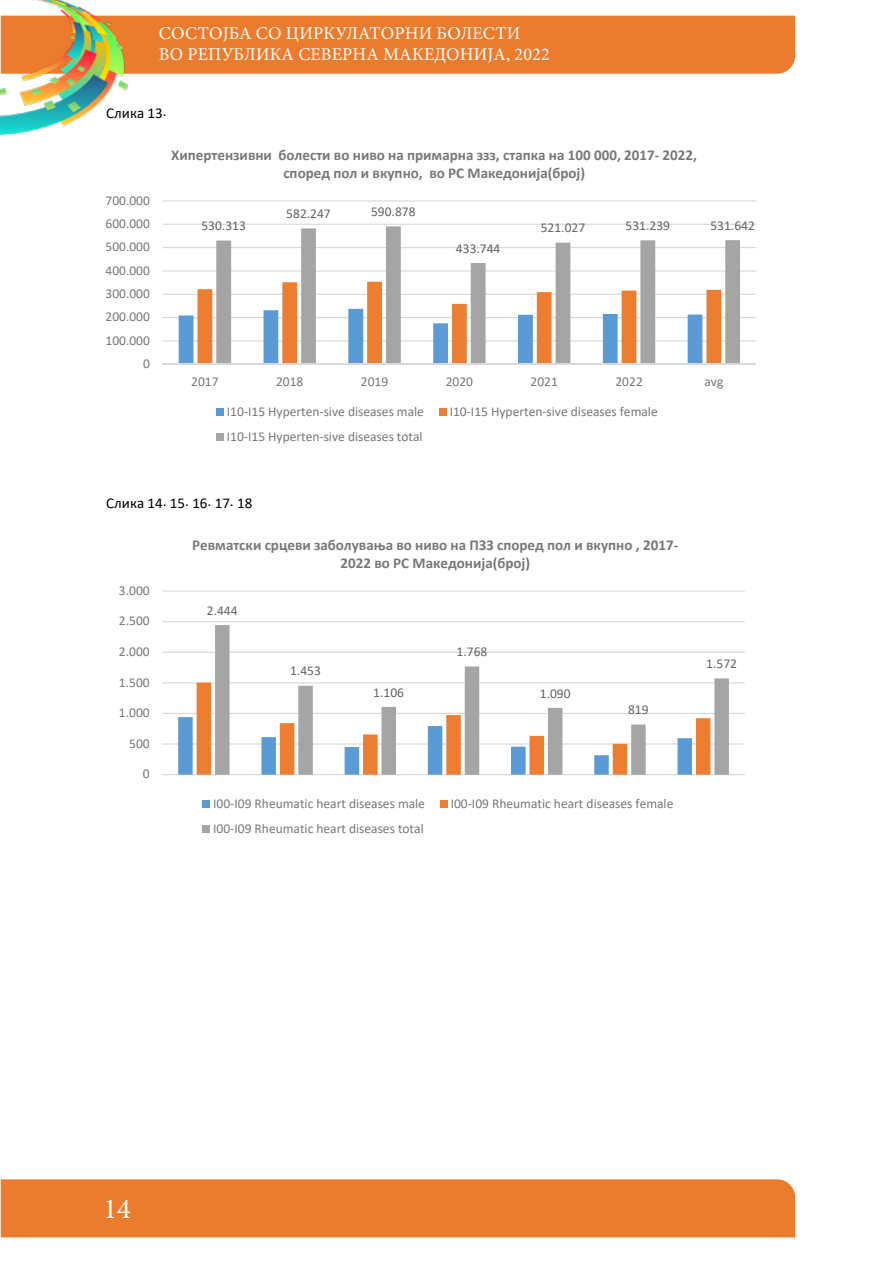
<style>
.page{position:relative;width:893px;height:1263px;background:#fff}
.page>*{position:absolute;margin:0;border:0;box-sizing:border-box;transform-origin:0 0}
.t1{font:28.5px "Minion Pro";color:#fff}
.t2{font:18px/21.6px "Minion Pro";letter-spacing:.01em;color:#fff}
.t3{font:700 15px/18.3px "Calibri";color:#76787b;text-align:center}
.t4{font:15px "Calibri";color:#000}
.t5{font:13.5px "Calibri";color:#76787b}
.t6{font:13.5px "Calibri";color:#636466}
</style>
<div class="page">
<div style="left:1px;top:1179px;width:794px;height:58px;background:#ec7c2d"></div>
<div style="left:133px;top:16px;width:662px;height:58px;background:#ec7c2d"></div>
<img style="left:0;top:0;width:133px;height:134px">
<hr style="left:163px;top:340px;width:593px;height:1px;background:#d9d9d9">
<hr style="left:163px;top:317px;width:593px;height:1px;background:#d9d9d9">
<hr style="left:163px;top:294px;width:593px;height:1px;background:#d9d9d9">
<hr style="left:163px;top:270px;width:593px;height:2px;background:#d9d9d9">
<hr style="left:163px;top:247px;width:593px;height:1px;background:#d9d9d9">
<hr style="left:163px;top:224px;width:593px;height:1px;background:#d9d9d9">
<hr style="left:163px;top:200px;width:593px;height:2px;background:#d9d9d9">
<svg style="left:179px;top:289px;width:37px;height:75px"></svg>
<svg style="left:216px;top:226px;width:524px;height:138px"></svg>
<hr style="left:163px;top:364px;width:593px;height:1px;background:#d9d9d9">
<div style="left:216px;top:408px;width:8px;height:7px;background:#5b9bd5"></div>
<div style="left:439px;top:408px;width:7px;height:7px;background:#ed7d31"></div>
<div style="left:216px;top:433px;width:8px;height:8px;background:#a5a5a5"></div>
<hr style="left:162px;top:774px;width:583px;height:1px;background:#d9d9d9">
<hr style="left:162px;top:743px;width:583px;height:2px;background:#d9d9d9">
<hr style="left:162px;top:713px;width:583px;height:1px;background:#d9d9d9">
<hr style="left:162px;top:682px;width:583px;height:1px;background:#d9d9d9">
<hr style="left:162px;top:652px;width:583px;height:1px;background:#d9d9d9">
<hr style="left:162px;top:621px;width:583px;height:1px;background:#d9d9d9">
<hr style="left:162px;top:590px;width:583px;height:2px;background:#d9d9d9">
<svg style="left:178px;top:717px;width:19px;height:58px"></svg>
<svg style="left:197px;top:683px;width:18px;height:92px;fill:#ed7d31"></svg>
<svg style="left:215px;top:625px;width:514px;height:150px"></svg>
<div style="left:203px;top:800px;width:7px;height:7px;background:#5b9bd5"></div>
<div style="left:440px;top:800px;width:8px;height:7px;background:#ed7d31"></div>
<div style="left:203px;top:825px;width:7px;height:8px;background:#a5a5a5"></div>
<h2 class="t2" style="left:159px;top:22px;width:392px">СОСТОЈБА СО ЦИРКУЛАТОРНИ БОЛЕСТИ<br>ВО РЕПУБЛИКА СЕВЕРНА МАКЕДОНИЈА, 2022</h2>
<p class="t4" style="left:106px;top:102px;width:62px">Слика 13.</p>
<p class="t5" style="left:105px;top:191px;width:46px">700.000</p>
<p class="t5" style="left:105px;top:214px;width:46px">600.000</p>
<p class="t5" style="left:105px;top:238px;width:46px">500.000</p>
<p class="t5" style="left:105px;top:261px;width:46px">400.000</p>
<p class="t5" style="left:105px;top:284px;width:46px">300.000</p>
<p class="t5" style="left:105px;top:308px;width:46px">200.000</p>
<p class="t5" style="left:105px;top:331px;width:46px">100.000</p>
<p class="t5" style="left:143px;top:354px;width:8px">0</p>
<p class="t3" style="left:171px;top:146px;width:527px">Хипертензивни болести во ниво на примарна ззз, стапка на 100 000, 2017‐ 2022, според пол и вкупно, во РС Македонија(број)</p>
<p class="t6" style="left:201px;top:216px;width:46px">530.313</p>
<p class="t6" style="left:286px;top:204px;width:46px">582.247</p>
<p class="t6" style="left:371px;top:202px;width:46px">590.878</p>
<p class="t6" style="left:456px;top:239px;width:46px">433.744</p>
<p class="t6" style="left:541px;top:218px;width:46px">521.027</p>
<p class="t6" style="left:626px;top:216px;width:46px">531.239</p>
<p class="t6" style="left:710px;top:216px;width:46px">531.642</p>
<p class="t5" style="left:191px;top:372px;width:29px">2017</p>
<p class="t5" style="left:276px;top:372px;width:29px">2018</p>
<p class="t5" style="left:361px;top:372px;width:29px">2019</p>
<p class="t5" style="left:446px;top:372px;width:29px">2020</p>
<p class="t5" style="left:531px;top:372px;width:29px">2021</p>
<p class="t5" style="left:615px;top:372px;width:29px">2022</p>
<p class="t5" style="left:704px;top:372px;width:20px">avg</p>
<p class="t5" style="left:227px;top:402px;width:199px">I10‐I15 Hyperten‐sive diseases male</p>
<p class="t5" style="left:450px;top:402px;width:210px">I10‐I15 Hyperten‐sive diseases female</p>
<p class="t5" style="left:227px;top:427px;width:197px">I10‐I15 Hyperten‐sive diseases total</p>
<p class="t4" style="left:106px;top:492px;width:148px">Слика 14. 15. 16. 17. 18</p>
<p class="t5" style="left:119px;top:581px;width:32px">3.000</p>
<p class="t5" style="left:119px;top:612px;width:32px">2.500</p>
<p class="t5" style="left:119px;top:642px;width:32px">2.000</p>
<p class="t5" style="left:119px;top:673px;width:32px">1.500</p>
<p class="t5" style="left:119px;top:703px;width:32px">1.000</p>
<p class="t5" style="left:129px;top:734px;width:22px">500</p>
<p class="t5" style="left:143px;top:764px;width:8px">0</p>
<p class="t3" style="left:192px;top:536px;width:487px">Ревматски срцеви заболувања во ниво на ПЗЗ според пол и вкупно , 2017‐<br>2022 во РС Македонија(број)</p>
<p class="t6" style="left:207px;top:601px;width:32px">2.444</p>
<p class="t6" style="left:290px;top:661px;width:32px">1.453</p>
<p class="t6" style="left:373px;top:683px;width:32px">1.106</p>
<p class="t6" style="left:457px;top:642px;width:32px">1.768</p>
<p class="t6" style="left:540px;top:684px;width:32px">1.090</p>
<p class="t6" style="left:628px;top:700px;width:22px">819</p>
<p class="t6" style="left:706px;top:654px;width:32px">1.572</p>
<p class="t5" style="left:213px;top:794px;width:213px">I00‐I09 Rheumatic heart diseases male</p>
<p class="t5" style="left:451px;top:794px;width:224px">I00‐I09 Rheumatic heart diseases female</p>
<p class="t5" style="left:213px;top:819px;width:212px">I00‐I09 Rheumatic heart diseases total</p>
<h1 class="t1" style="left:103px;top:1190px;width:29px">14</h1>
</div>
